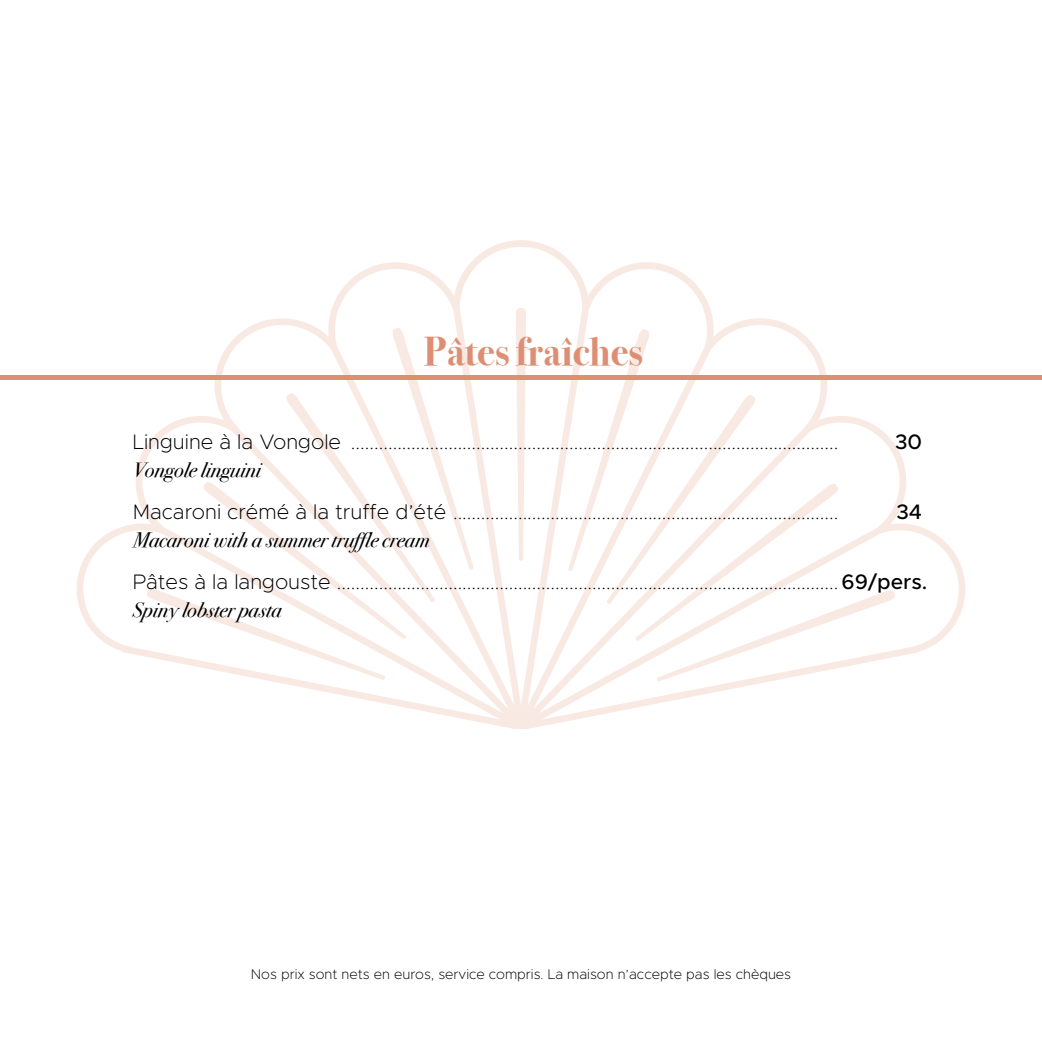
<style>
.page{position:relative;width:1042px;height:1042px;background:#fff}
.page>*{position:absolute;margin:0;border:0;box-sizing:border-box;transform-origin:0 0}
.t1{font:700 40.25px "Bodoni Svty Two ITCTT";color:#de8f73}
.t2{font:200 21px "Metropolis";color:#000}
.t3{font:italic 21px "Bodoni Svty Two ITCTT";color:#000}
.t4{font:500 21px "Metropolis";color:#000}
.t5{font:200 14px "Metropolis";color:#000}
.s1{font-weight:500}
</style>
<div class="page">
<svg style="left:77px;top:240px;width:888px;height:489px"></svg>
<svg style="left:516px;top:308px;width:10px;height:253px"></svg>
<svg style="left:146px;top:327px;width:328px;height:353px"></svg>
<svg style="left:568px;top:329px;width:327px;height:353px"></svg>
<div style="left:0;top:375px;width:1042px;height:5px;background:#de8f73"></div>
<h1 class="t1" style="left:424px;top:318px;width:220px">Pâtes fraîches</h1>
<p class="t2" style="left:133px;top:429px;width:707px">Linguine à la Vongole .........................................................................................................</p>
<p class="t4" style="left:895px;top:429px;width:29px">30</p>
<p class="t3" style="left:133px;top:452px;width:130px">Vongole linguini</p>
<p class="t2" style="left:133px;top:499px;width:707px">Macaroni crémé à la truffe d’été ...................................................................................</p>
<p class="t4" style="left:896px;top:499px;width:27px">34</p>
<p class="t3" style="left:133px;top:522px;width:298px">Macaroni with a summer truffle cream</p>
<p class="t2" style="left:133px;top:569px;width:796px">Pâtes à la langouste ............................................................................................................ <span class="s1">69/pers.</span></p>
<p class="t3" style="left:133px;top:592px;width:150px">Spiny lobster pasta</p>
<p class="t5" style="left:251px;top:965px;width:542px">Nos prix sont nets en euros, service compris. La maison n’accepte pas les chèques</p>
</div>
